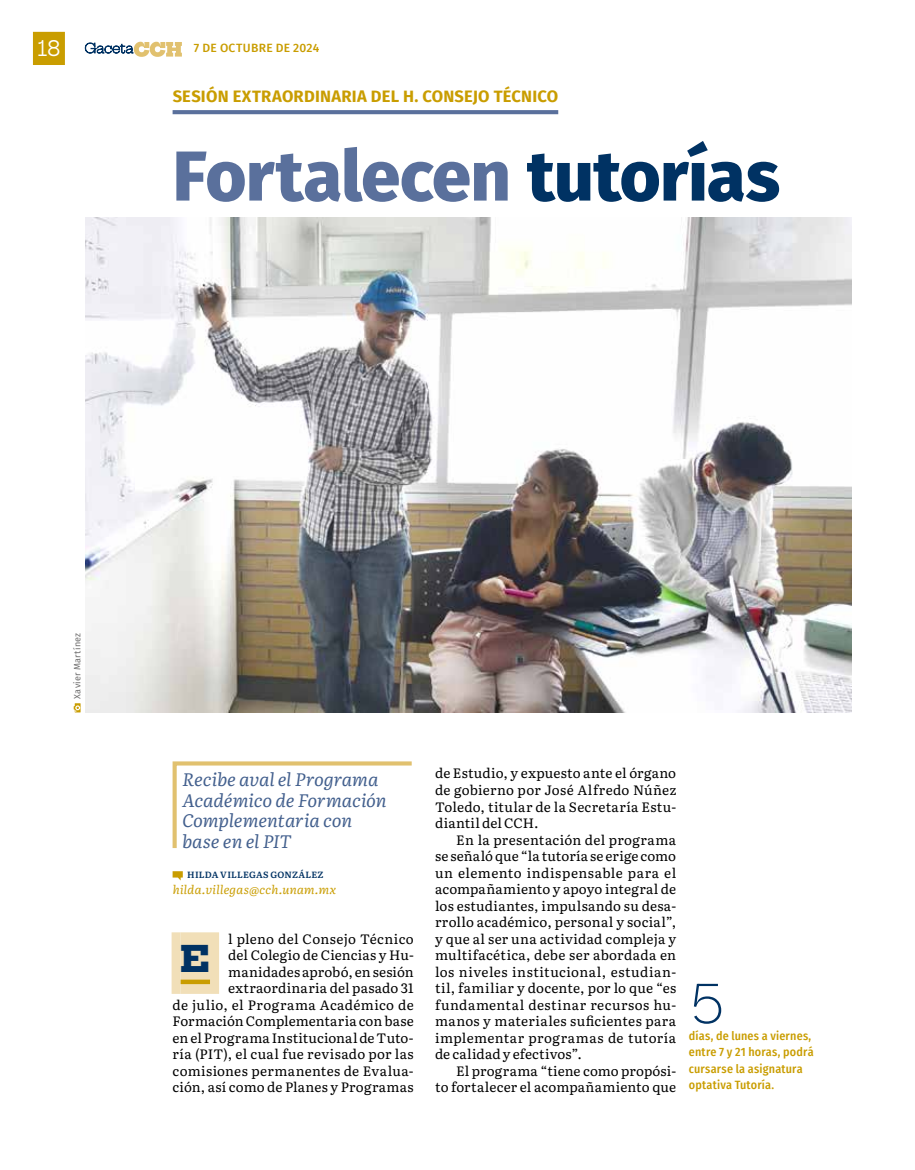
<style>
.page{position:relative;width:915px;height:1170px;background:#fff}
.page>*{position:absolute;margin:0;border:0;box-sizing:border-box;transform-origin:0 0}
.t1{font:800 70.5px "Fira Sans";letter-spacing:-.01em;color:#5a709c}
.t2{font:300 52.5px "Hepta Slab";color:#003263}
.t3{font:800 35.4px "Hepta Slab";color:#003263}
.t4{font:21px "Hepta Slab";color:#fff}
.t5{font:italic 18px/20.7px "Literata 18 pt";color:#425f8d}
.t6{font:700 16.5px "Fira Sans";letter-spacing:.01em;color:#c99d00}
.t7{font:13.5px/16.5px "Literata 18 pt";letter-spacing:.015em;color:#000;text-align:right}
.t8{font:500 12px/16.5px "Fira Sans Condensed";letter-spacing:.02em;color:#c99d00}
.t9{font:italic 12px "Literata 18 pt";color:#c99d00}
.t10{font:500 12px "Fira Sans";letter-spacing:.025em;color:#c99d00}
.t11{font:600 9px "Literata 18 pt";letter-spacing:.02em;color:#003263}
.t12{font:9px "Fira Sans";letter-spacing:.03em;color:#706f6f}
.s1{color:#003263}
</style>
<div class="page">
<img style="left:85px;top:217px;width:765px;height:495px">
<svg style="left:74px;top:703px;width:7px;height:9px"></svg>
<svg style="left:172px;top:110px;width:386px;height:4px;fill:#5a709c"></svg>
<svg style="left:172px;top:761px;width:240px;height:87px"></svg>
<div style="left:171px;top:932px;width:9px;height:61px;background:#f1dfb8"></div>
<div style="left:180px;top:932px;width:30px;height:61px;background:#f1dfb8"></div>
<div style="left:210px;top:932px;width:9px;height:61px;background:#f1dfb8"></div>
<svg style="left:172px;top:871px;width:11px;height:9px"></svg>
<div style="left:180px;top:979px;width:30px;height:5px;background:#c99d00"></div>
<svg style="left:85px;top:41px;width:97px;height:16px"></svg>
<div style="left:33px;top:32px;width:32px;height:33px;background:#c99d00"></div>
<h3 class="t4" style="left:37px;top:31px;width:25px">18</h3>
<p class="t10" style="left:194px;top:39px;width:127px">7 DE OCTUBRE DE 2024</p>
<p class="t6" style="left:173px;top:82px;width:387px">SESIÓN EXTRAORDINARIA DEL H. CONSEJO TÉCNICO</p>
<h1 class="t1" style="left:172px;top:115px;width:609px">Fortalecen <span class="s1">tutorías</span></h1>
<p class="t12" style="left:71px;top:698px;width:68px;rotate:-90deg">Xavier Martínez</p>
<h3 class="t5" style="left:182px;top:767px;width:208px">Recibe aval el Programa<br>Académico de Formación<br>Complementaria con base en el PIT</h3>
<p class="t11" style="left:187px;top:867px;width:138px">HILDA VILLEGAS GONZÁLEZ</p>
<p class="t9" style="left:172px;top:880px;width:166px">hilda.villegas@cch.unam.mx</p>
<p class="t7" style="left:172px;top:929px;width:242px">l pleno del Consejo Técnico<br>del Colegio de Ciencias y Hu&shy;manidades aprobó, en sesión extraordinaria del pasado 31<br>de julio, el Programa Académico de<br>Formación Complementaria con base en el Programa Institucional de Tuto&shy;ría (PIT), el cual fue revisado por las comisiones permanentes de Evalua&shy;ción, así como de Planes y Programas</p>
<h3 class="t3" style="left:180px;top:929px;width:31px">E</h3>
<p class="t7" style="left:435px;top:764px;width:242px;text-align:justify">de Estudio, y expuesto ante el órgano de gobierno por José Alfredo Núñez Toledo, titular de la Secretaría Estu&shy;diantil del CCH.</p>
<p class="t7" style="left:435px;top:830px;width:242px;text-align:justify;text-indent:21px">En la presentación del programa se señaló que “la tutoría se erige como un elemento indispensable para el acompañamiento y apoyo integral de los estudiantes, impulsando su desa&shy;rrollo académico, personal y social”, y que al ser una actividad compleja y multifacética, debe ser abordada en los niveles institucional, estudian&shy;til, familiar y docente, por lo que “es fundamental destinar recursos hu&shy;manos y materiales suficientes para implementar programas de tutoría de calidad y efectivos”.</p>
<p class="t7" style="left:435px;top:1061px;width:242px">El programa “tiene como propósi-<br>to fortalecer el acompañamiento que</p>
<h2 class="t2" style="left:688px;top:959px;width:37px">5</h2>
<p class="t8" style="left:688px;top:1026px;width:126px">días, de lunes a viernes, entre 7 y 21 horas, podrá cursarse la asignatura optativa Tutoría.</p>
</div>
